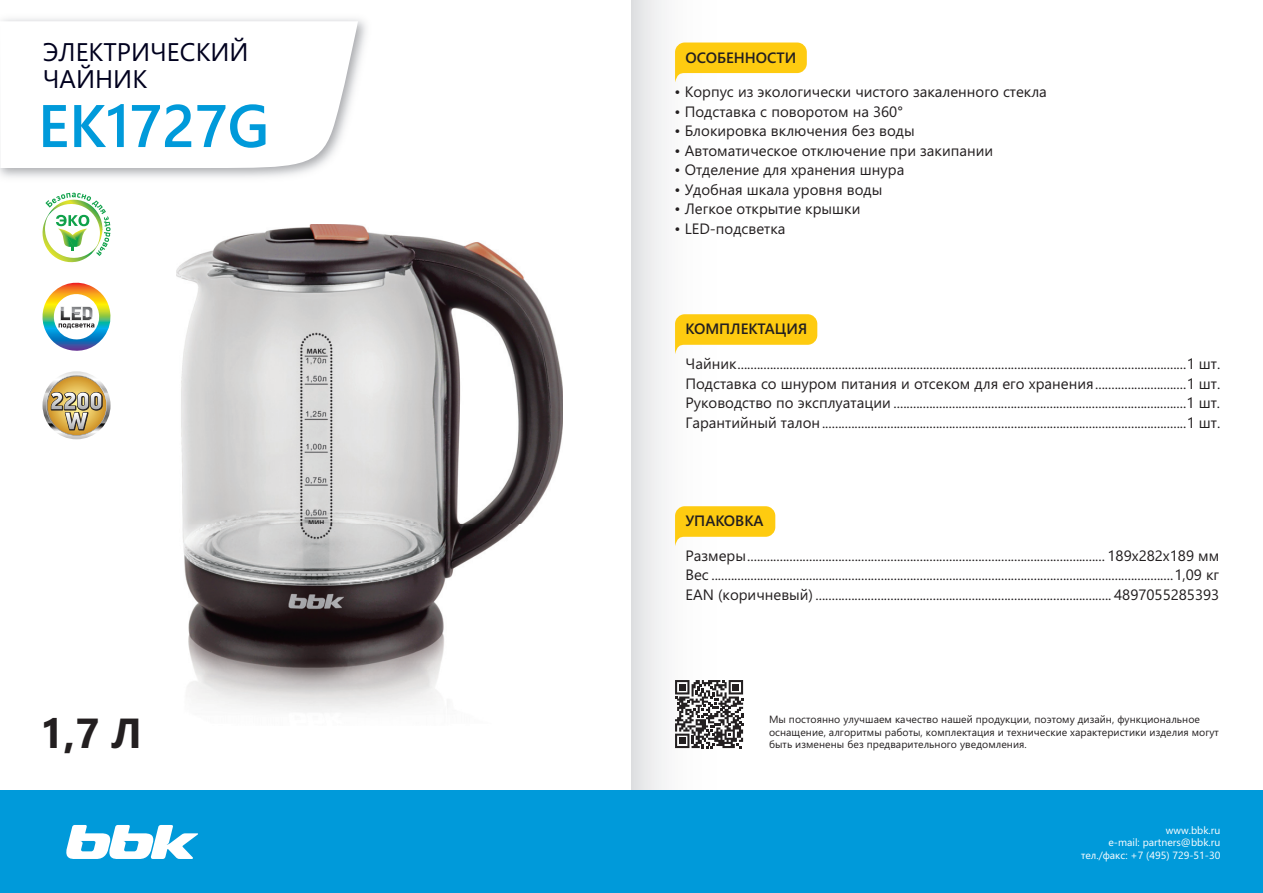
<style>
.page{position:relative;width:1263px;height:893px;background:#fff}
.page>*{position:absolute;margin:0;border:0;box-sizing:border-box;transform-origin:0 0}
.t1{font:600 60px "Segoe UI";color:#009ada}
.t2{font:700 42px "Segoe UI";color:#231f20}
.t3{font:25.5px/27px "Segoe UI";color:#00011e}
.t4{font:15px/19.5px "Segoe UI";color:#231f20;text-align:justify}
.t5{font:600 15px "Segoe UI";color:#231f20}
.t6{font:10.5px/12.6px "Segoe UI";letter-spacing:.005em;color:#231f20}
.t7{font:10.5px/12.6px "Segoe UI";color:#fff;text-align:right}
</style>
<div class="page">
<svg style="left:0;top:21px;width:358px;height:147px"></svg>
<div style="left:631px;top:0;width:148px;height:791px;background:linear-gradient(to right,#ededee,#fff)"></div>
<svg style="left:675px;top:314px;width:142px;height:40px"></svg>
<svg style="left:675px;top:506px;width:100px;height:40px"></svg>
<div style="left:0;top:791px;width:1263px;height:102px;background:#009ada"></div>
<svg style="left:66px;top:825px;width:132px;height:34px"></svg>
<svg style="left:675px;top:43px;width:132px;height:39px"></svg>
<svg style="left:43px;top:371px;width:68px;height:68px"></svg>
<svg style="left:46px;top:375px;width:61px;height:61px"></svg>
<svg style="left:42px;top:193px;width:69px;height:70px"></svg>
<svg style="left:42px;top:282px;width:69px;height:69px"></svg>
<img style="left:176px;top:224px;width:387px;height:489px">
<svg style="left:675px;top:680px;width:68px;height:68px"></svg>
<h3 class="t3" style="left:43px;top:39px;width:207px">ЭЛЕКТРИЧЕСКИЙ<br>ЧАЙНИК</h3>
<h1 class="t1" style="left:38px;top:91px;width:233px">EK1727G</h1>
<h2 class="t2" style="left:40px;top:709px;width:103px">1,7 Л</h2>
<p class="t5" style="left:685px;top:49px;width:112px">ОСОБЕННОСТИ</p>
<p class="t4" style="left:674px;top:82px;width:374px">• Корпус из экологически чистого закаленного стекла</p>
<p class="t4" style="left:674px;top:102px;width:230px">• Подставка с поворотом на 360°</p>
<p class="t4" style="left:674px;top:121px;width:242px">• Блокировка включения без воды</p>
<p class="t4" style="left:674px;top:141px;width:320px">• Автоматическое отключение при закипании</p>
<p class="t4" style="left:674px;top:160px;width:231px">• Отделение для хранения шнура</p>
<p class="t4" style="left:674px;top:180px;width:209px">• Удобная шкала уровня воды</p>
<p class="t4" style="left:674px;top:199px;width:187px">• Легкое открытие крышки</p>
<p class="t4" style="left:674px;top:219px;width:112px">• LED-подсветка</p>
<p class="t5" style="left:685px;top:320px;width:123px">КОМПЛЕКТАЦИЯ</p>
<p class="t4" style="left:685px;top:354px;width:536px">Чайник..........................................................................................................................................1 шт.<br>Подставка со шнуром питания и отсеком для его хранения............................1 шт.<br>Руководство по эксплуатации ..........................................................................................1 шт.<br>Гарантийный талон................................................................................................................1 шт.</p>
<p class="t5" style="left:685px;top:512px;width:80px">УПАКОВКА</p>
<p class="t4" style="left:685px;top:546px;width:535px">Размеры.............................................................................................................. 189x282x189 мм Вес ..............................................................................................................................................1,09 кг EAN (коричневый) ........................................................................................... 4897055285393</p>
<p class="t6" style="left:769px;top:713px;width:451px">Мы постоянно улучшаем качество нашей продукции, поэтому дизайн, функциональное оснащение, алгоритмы работы, комплектация и технические характеристики изделия могут быть изменены без предварительного уведомления.</p>
<p class="t7" style="left:1081px;top:824px;width:141px">www.bbk.ru<br>e-mail: partners@bbk.ru тел./факс: +7 (495) 729-51-30</p>
</div>
